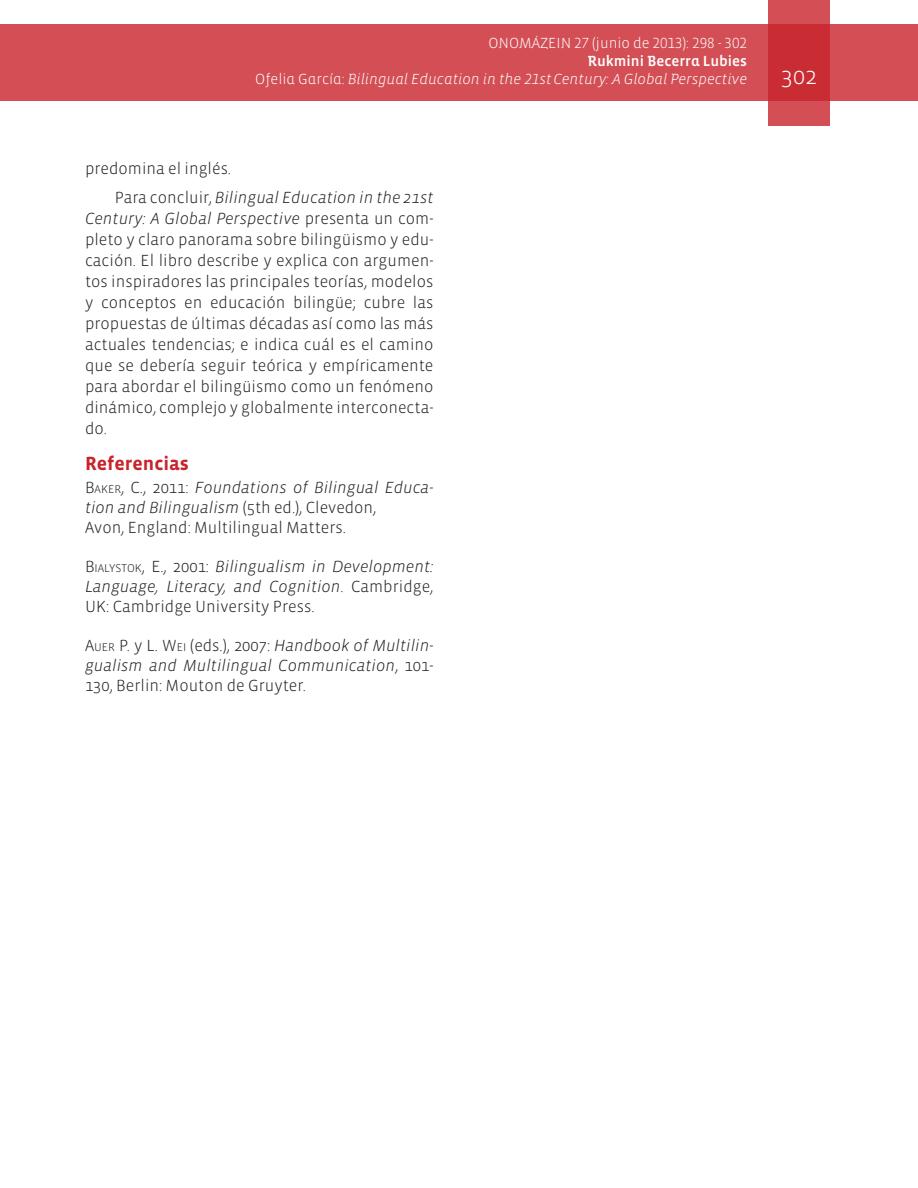
<style>
.page{position:relative;width:918px;height:1188px;background:#fff}
.page>*{position:absolute;margin:0;border:0;box-sizing:border-box;transform-origin:0 0}
.t1{font:300 24px "Vista Sans";color:#fff}
.Títulos{font:700 19.5px "Vista Sans";color:#c8242b}
.Textos{font:300 16.5px/21px "Vista Sans";color:#231f20;text-align:justify}
.t2{font:italic 300 16.5px/19.8px "Vista Sans";color:#231f20;text-align:justify}
.t3{font:15px "Vista Sans Alt Light Ita";color:#fff}
.t4{font:300 15px "Vista Sans Alt";color:#fff}
.t5{font:15px "Vista Sans Alt Med";color:#fff}
.s1{font-family:"Vista Sans Alt";font-weight:300}
.s2{font-style:italic}
.s3{font-style:normal}
.s4{font-style:normal;font-size:11.55px}
</style>
<div class="page">
<div style="left:0;top:25px;width:918px;height:76px;background:#d34f55"></div>
<svg style="left:768px;top:0;width:62px;height:126px;background:#cd3940"></svg>
<p class="t4" style="left:488px;top:36px;width:260px">ONOMÁZEIN 27 (junio de 2013): 298 - 302</p>
<p class="t5" style="left:587px;top:54px;width:161px">Rukmini Becerra Lubies</p>
<p class="t3" style="left:255px;top:72px;width:493px"><span class="s1">Ofelia García:</span> Bilingual Education in the 21stCentury: A Global Perspective</p>
<h1 class="t1" style="left:781px;top:64px;width:37px">302</h1>
<p class="Textos" style="left:85px;top:158px;width:148px">predomina el inglés.</p>
<p class="Textos" style="left:85px;top:188px;width:350px;text-indent:30px">Para concluir, <span class="s2">Bilingual Education in the 21st Century: A Global Perspective</span> presenta un com&shy;pleto y claro panorama sobre bilingüismo y edu&shy;cación. El libro describe y explica con argumen&shy;tos inspiradores las principales teorías, modelos y conceptos en educación bilingüe; cubre las propuestas de últimas décadas así como las más actuales tendencias; e indica cuál es el camino que se debería seguir teórica y empíricamente para abordar el bilingüismo como un fenómeno dinámico, complejo y globalmente interconecta&shy;do.</p>
<p class="Títulos" style="left:85px;top:454px;width:105px">Referencias</p>
<p class="t2" style="left:85px;top:478px;width:350px"><span class="s3">B</span><span class="s4">AKER</span><span class="s3">, C., 2011:</span> Foundations of Bilingual Educa&shy;tion and Bilingualism <span class="s3">(5th ed.), Clevedon,</span></p>
<p class="Textos" style="left:85px;top:517px;width:262px">Avon, England: Multilingual Matters.</p>
<p class="t2" style="left:85px;top:557px;width:350px"><span class="s3">B</span><span class="s4">IALYSTOK</span><span class="s3">, E., 2001:</span> Bilingualism in Development:<br>Language, Literacy, and Cognition<span class="s3">. Cambridge, UK: Cambridge University Press.</span></p>
<p class="t2" style="left:85px;top:636px;width:350px"><span class="s3">A</span><span class="s4">UER</span> <span class="s3">P. y L.</span> <span class="s3">W</span><span class="s4">EI</span> <span class="s3">(eds.), 2007:</span> Handbook of Multilin&shy;gualism and Multilingual Communication<span class="s3">, 101- 130, Berlin: Mouton de Gruyter.</span></p>
</div>
